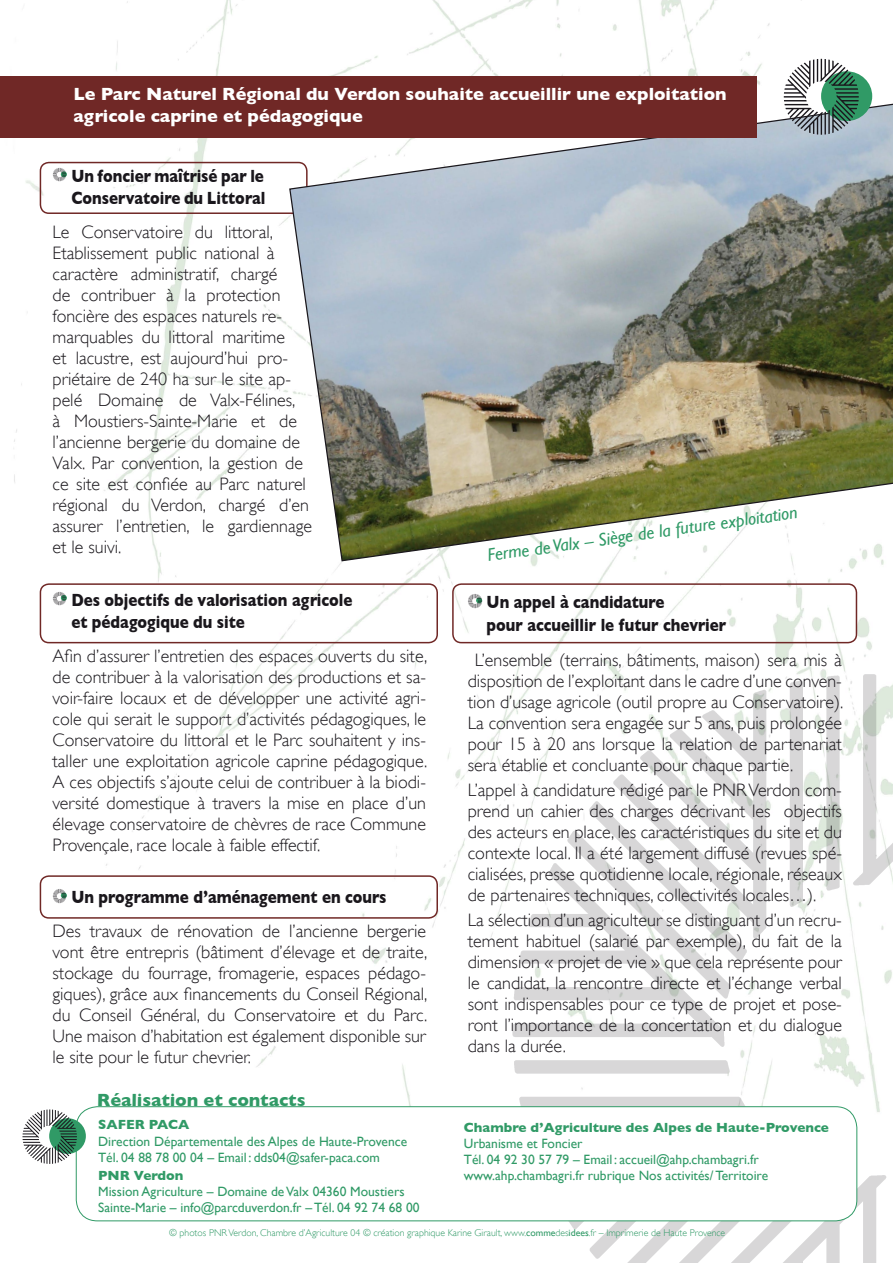
<style>
.page{position:relative;width:893px;height:1263px;background:#fff}
.page>*{position:absolute;margin:0;border:0;box-sizing:border-box;transform-origin:0 0}
.t1{font:300 18px/21px "Gill Sans";color:#1a171c;text-align:justify}
.t2{font:700 18px/22.5px "Gill Sans";color:#1a171c;scale:.84 1}
.t3{font:700 18px/22.5px "Gill Sans";color:#fff}
.t4{font:italic 18px "Gill Sans";color:#309a66}
.t5{font:700 18px "Gill Sans";color:#309a66}
.t6{font:13.5px/16.2px "Gill Sans";color:#309a66}
.t7{font:700 13.5px "Gill Sans";color:#309a66}
.t8{font:300 9.75px "Gill Sans";color:#309a66}
.s1{font-weight:400}
</style>
<div class="page">
<img style="left:0;top:0;width:884px;height:1117px">
<img style="left:468px;top:629px;width:425px;height:634px">
<div style="left:76px;top:1107px;width:781px;height:114px;background:#fff;border-radius:21px"></div>
<div style="left:76px;top:1106px;width:781px;height:115px;border:1px solid #309a66;border-radius:21px"></div>
<div style="left:49px;top:1118px;width:37px;height:36px;background:#309a66;border-radius:50%"></div>
<img style="left:19px;top:1106px;width:60px;height:60px">
<img style="left:53px;top:168px;width:14px;height:14px">
<img style="left:53px;top:591px;width:14px;height:14px">
<img style="left:53px;top:889px;width:14px;height:14px">
<img style="left:468px;top:594px;width:14px;height:14px">
<div style="left:40px;top:162px;width:268px;height:52px;border:2px solid #702826;border-radius:9px"></div>
<div style="left:40px;top:583px;width:398px;height:60px;border:2px solid #702826;border-radius:9px"></div>
<div style="left:452px;top:583px;width:405px;height:60px;border:2px solid #702826;border-radius:9px"></div>
<div style="left:40px;top:875px;width:398px;height:44px;border:2px solid #702826;border-radius:9px"></div>
<img style="left:288px;top:96px;width:605px;height:466px">
<div style="left:0;top:77px;width:757px;height:61px;background:#702826"></div>
<div style="left:821px;top:71px;width:51px;height:50px;background:#309a66;border-radius:50%"></div>
<img style="left:779px;top:55px;width:84px;height:83px">
<p class="t3" style="left:73px;top:82px;width:655px">Le Parc N aturel Régional du Verdon souhaite accueillir une exploitation agricole caprine et pédagogique</p>
<p class="t2" style="left:71px;top:164px;width:233px">Un foncier maîtrisé par le<br>Conservatoire du Littoral</p>
<p class="t1" style="left:53px;top:222px;width:261px;text-align:left">Le Conservatoire du littoral,<br>Etablissement public national à caractère administratif, chargé<br>de contribuer à la protection foncière des espaces naturels re&shy;marquables du littoral maritime<br>et lacustre, est aujourd’hui pro&shy;priétaire de 240 ha sur le site ap&shy;pelé Domaine de Valx-Félines,<br>à Moustiers-Sainte-Marie et de l’ancienne bergerie du domaine de<br>Valx. Par convention, la gestion de ce site est confiée au Parc naturel régional du Verdon, chargé d’en assurer l’entretien, le gardiennage et le suivi.</p>
<p class="t2" style="left:71px;top:588px;width:336px">Des objectifs de valorisation agricole et pédagogique du site</p>
<p class="t1" style="left:53px;top:645px;width:376px">Afin d’assurer l’entretien des espaces ouverts du site, de contribuer à la valorisation des productions et sa&shy;voir-faire locaux et de développer une activité agri&shy;cole qui serait le support d’activités pédagogiques, le Conservatoire du littoral et le Parc souhaitent y ins&shy;taller une exploitation agricole caprine pédagogique.<br>A ces objectifs s’ajoute celui de contribuer à la biodi&shy;versité domestique à travers la mise en place d’un élevage conservatoire de chèvres de race Commune Provençale, race locale à faible effectif.</p>
<p class="t2" style="left:71px;top:886px;width:377px">Un programme d’aménagement en cours</p>
<p class="t1" style="left:53px;top:920px;width:376px">Des travaux de rénovation de l’ancienne bergerie vont être entrepris (bâtiment d’élevage et de traite, stockage du fourrage, fromagerie, espaces pédago&shy;giques), grâce aux financements du Conseil Régional, du Conseil Général, du Conservatoire et du Parc.<br>Une maison d’habitation est également disponible sur le site pour le futur chevrier.</p>
<p class="t5" style="left:97px;top:1089px;width:210px">Réalisation et contacts</p>
<p class="t7" style="left:98px;top:1117px;width:93px">SAFER PACA</p>
<p class="t6" style="left:98px;top:1133px;width:310px">Direction Départementale des Alpes de Haute-Provence<br>Tél. 04 88 78 00 04 – Email : dds04@safer-paca.com</p>
<p class="t7" style="left:98px;top:1167px;width:87px">PNR Verdon</p>
<p class="t6" style="left:98px;top:1183px;width:323px">Mission Agriculture – Domaine de Valx 04360 Moustiers<br>Sainte-Marie – info@parcduverdon.fr – Tél. 04 92 74 68 00</p>
<p class="t4" style="left:486px;top:545px;width:314px;rotate:-8deg">Ferme de Valx – Siège de la future exploitation</p>
<p class="t2" style="left:487px;top:591px;width:287px">Un appel à candidature<br>pour accueillir le futur chevrier</p>
<p class="t1" style="left:468px;top:649px;width:377px;text-indent:7px">L’ensemble (terrains, bâtiments, maison) sera mis à disposition de l’exploitant dans le cadre d’une conven&shy;tion d’usage agricole (outil propre au Conservatoire).<br>La convention sera engagée sur 5 ans, puis prolongée pour 15 à 20 ans lorsque la relation de partenariat sera établie et concluante pour chaque partie.</p>
<p class="t1" style="left:468px;top:780px;width:376px">L’appel à candidature rédigé par le PNR Verdon com&shy;prend un cahier des charges décrivant les objectifs des acteurs en place, les caractéristiques du site et du contexte local. Il a été largement diffusé (revues spé&shy;cialisées, presse quotidienne locale, régionale, réseaux de partenaires techniques, collectivités locales…).</p>
<p class="t1" style="left:468px;top:910px;width:376px">La sélection d’un agriculteur se distinguant d’un recru&shy;tement habituel (salarié par exemple), du fait de la dimension « projet de vie » que cela représente pour le candidat, la rencontre directe et l’échange verbal sont indispensables pour ce type de projet et pose&shy;ront l’importance de la concertation et du dialogue dans la durée.</p>
<p class="t7" style="left:464px;top:1119px;width:367px">Chambre d’Agriculture des Alpes de H aute-Provence</p>
<p class="t6" style="left:464px;top:1135px;width:306px">Urbanisme et Foncier<br>Tél. 04 92 30 57 79 – Email : accueil@ahp.chambagri.fr www.ahp.chambagri.fr rubrique Nos activités/ Territoire</p>
<p class="t8" style="left:169px;top:1227px;width:558px">© photos PNR Verdon, Chambre d’Agriculture 04 © création graphique Karine Girault, www.<span class="s1">comme</span>des<span class="s1">idees</span>.fr – Imprimerie de Haute Provence</p>
</div>
